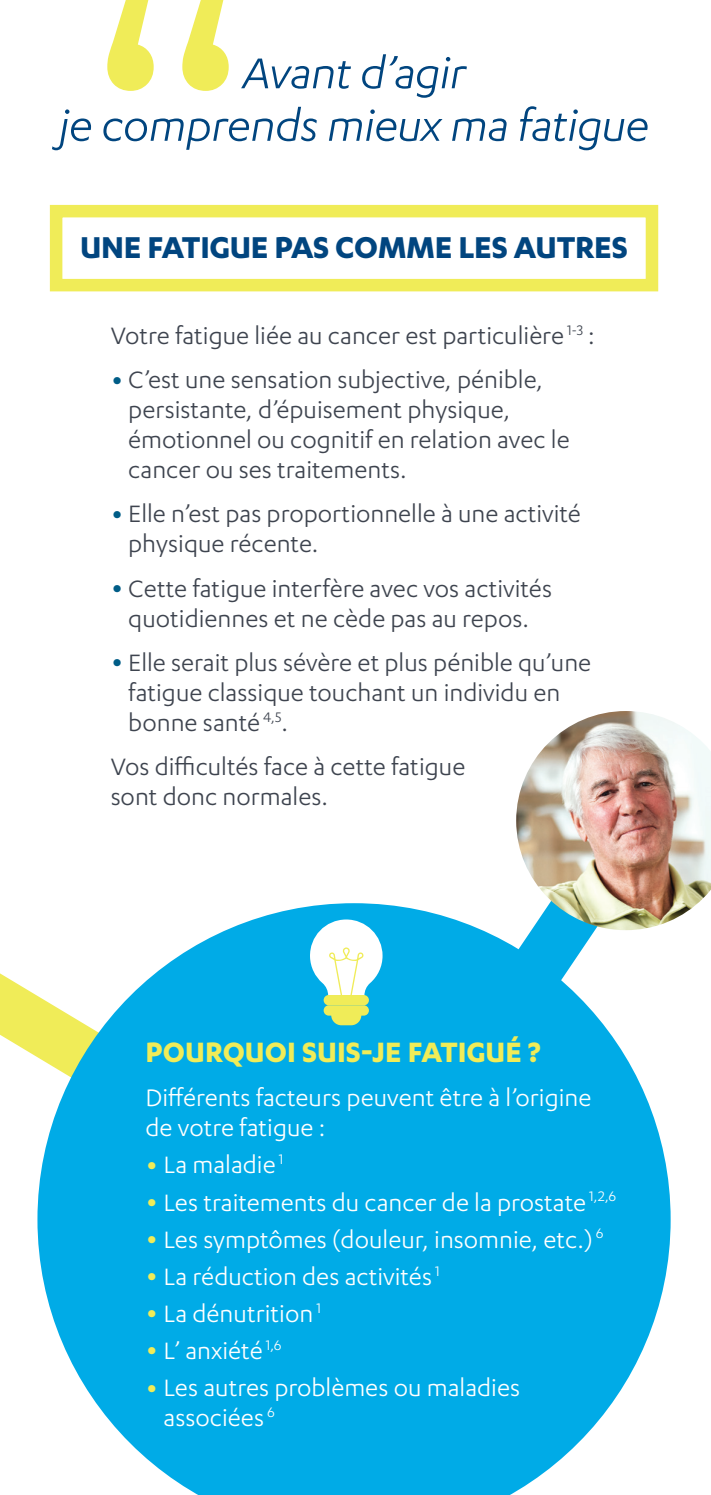
<style>
.page{position:relative;width:711px;height:1495px;background:#fff}
.page>*{position:absolute;margin:0;border:0;box-sizing:border-box;transform-origin:0 0}
.t1{font:441px "Montserrat";color:#f0ec58}
.t2{font:italic 50px/52.5px "Karbon";letter-spacing:-.01em;color:#01457f;text-align:center}
.t3{font:700 35px "Karbon";letter-spacing:-.01em;color:#01457f}
.t4{font:700 32.5px "Karbon";color:#f0ec58}
.t5{font:27.5px/30px "Karbon";color:#3e444f}
.t6{font:27.5px/30px "Karbon";color:#fff}
.s1{font-size:40px;color:#005d87}
.s2{font-size:40px;color:#f0ec58}
</style>
<div class="page">
<svg style="left:0;top:973px;width:37px;height:84px;fill:#f0ec58"></svg>
<svg style="left:37px;top:903px;width:633px;height:591px;fill:#00abe7"></svg>
<img style="left:516px;top:711px;width:194px;height:219px">
<div style="left:50px;top:205px;width:607px;height:86px;border:12px solid #f0ec58"></div>
<div style="left:323px;top:995px;width:46px;height:10px;background:#f0ec58;border-radius:5px"></div>
<div style="left:323px;top:1005px;width:46px;height:10px;background:#f0ec58;border-radius:5px"></div>
<svg style="left:331px;top:1015px;width:30px;height:10px"></svg>
<svg style="left:309px;top:919px;width:73px;height:81px"></svg>
<p class="t1" style="left:84px;top:-152px;width:170px">“</p>
<h2 class="t2" style="left:59px;top:45px;width:591px">Avant d’agir<br>je comprends mieux ma fatigue</h2>
<p class="t3" style="left:80px;top:228px;width:549px">UNE FATIGUE PAS COMME LES AUTRES</p>
<p class="t5" style="left:111px;top:320px;width:485px">Votre fatigue liée au cancer est particulière <sup>1-3</sup> :</p>
<p class="t5" style="left:128px;top:364px;width:442px;text-indent:-18px"><span class="s1">•</span> C’est une sensation subjective, pénible, persistante, d’épuisement physique, émotionnel ou cognitif en relation avec le cancer ou ses traitements.</p>
<p class="t5" style="left:128px;top:498px;width:454px;text-indent:-18px"><span class="s1">•</span> Elle n’est pas proportionnelle à une activité physique récente.</p>
<p class="t5" style="left:111px;top:572px;width:442px;text-align:center"><span class="s1">•</span> Cette fatigue interfère avec vos activités quotidiennes et ne cède pas au repos.</p>
<p class="t5" style="left:128px;top:647px;width:464px;text-indent:-18px"><span class="s1">•</span> Elle serait plus sévère et plus pénible qu’une fatigue classique touchant un individu en bonne santé <sup>4,5</sup>.</p>
<p class="t5" style="left:111px;top:751px;width:356px">Vos difficultés face à cette fatigue sont donc normales.</p>
<p class="t4" style="left:145px;top:1033px;width:396px">POURQUOI SUIS-JE FATIGUÉ ?</p>
<p class="t6" style="left:145px;top:1082px;width:447px">Différents facteurs peuvent être à l’origine de votre fatigue :</p>
<p class="t6" style="left:145px;top:1149px;width:139px"><span class="s2">•</span> La maladie <sup>1</sup></p>
<p class="t6" style="left:145px;top:1186px;width:472px"><span class="s2">•</span> Les traitements du cancer de la prostate <sup>1,2,6</sup></p>
<p class="t6" style="left:145px;top:1223px;width:459px"><span class="s2">•</span> Les symptômes (douleur, insomnie, etc.) <sup>6</sup></p>
<p class="t6" style="left:145px;top:1260px;width:296px"><span class="s2">•</span> La réduction des activités <sup>1</sup></p>
<p class="t6" style="left:145px;top:1297px;width:177px"><span class="s2">•</span> La dénutrition <sup>1</sup></p>
<p class="t6" style="left:145px;top:1334px;width:137px"><span class="s2">•</span> L’ anxiété <sup>1,6</sup></p>
<p class="t6" style="left:163px;top:1371px;width:358px;text-indent:-18px"><span class="s2">•</span> Les autres problèmes ou maladies associées <sup>6</sup></p>
</div>
